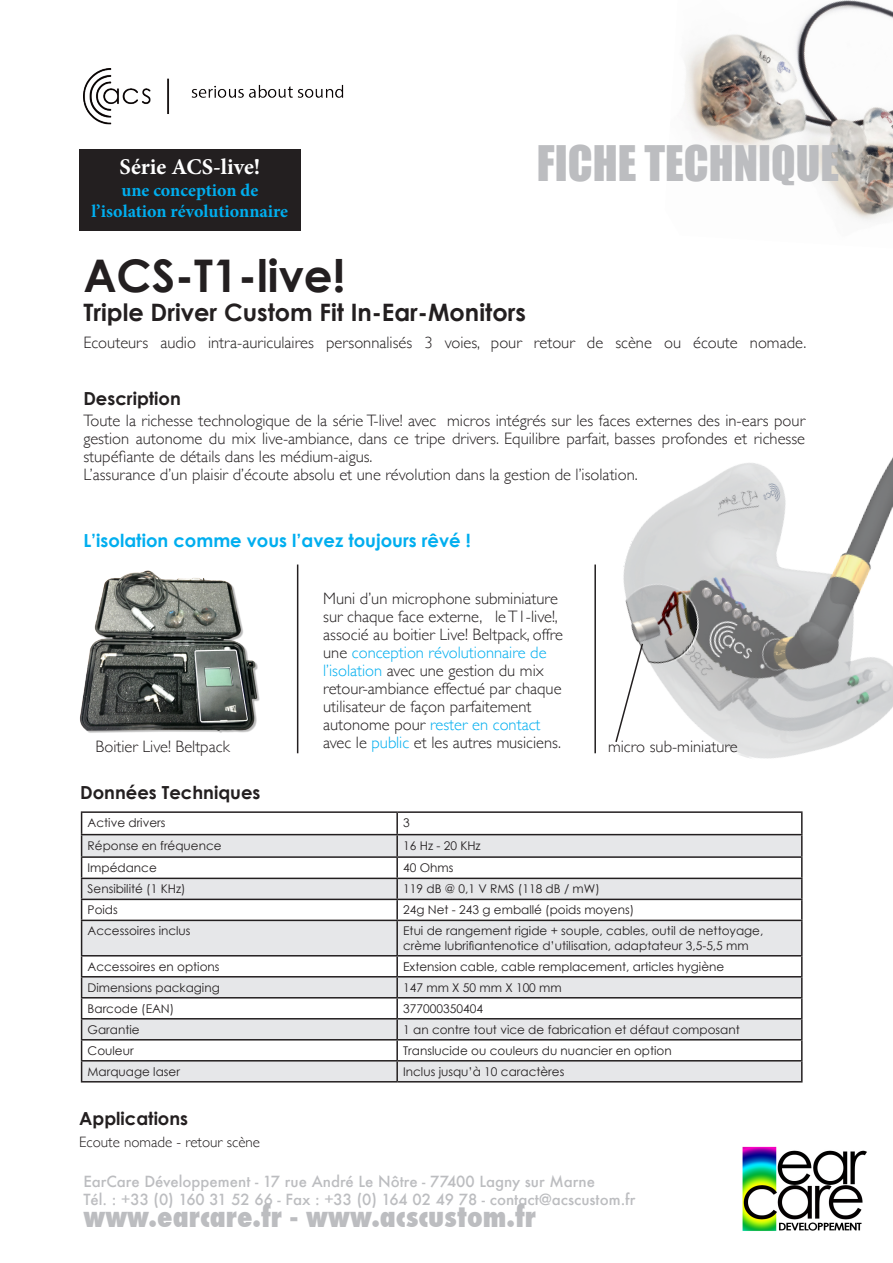
<style>
.page{position:relative;width:893px;height:1263px;background:#fff}
.page>*{position:absolute;margin:0;border:0;box-sizing:border-box;transform-origin:0 0}
.t1{font:45px "Impact";color:#bcbdc0}
.t2{font:700 45px "Century Gothic";color:#231f20}
.t3{font:800 condensed 28.5px "Futura";color:#bcbdc0}
.t4{font:700 24px "Century Gothic";color:#231f20}
.t5{font:700 22.5px "Minion Pro";color:#fff}
.t6{font:700 18px/21.6px "Minion Pro";color:#00aeef;text-align:center}
.t7{font:700 18px "Century Gothic";color:#231f20}
.t8{font:700 18px "Century Gothic";color:#00aeef}
.t9{font:300 16.5px/18px "Gill Sans";color:#231f20;text-align:justify}
.t10{font:500 15px "Futura";color:#bcbdc0}
.t11{font:300 15px "Gill Sans";color:#231f20}
.t12{font:12px/14.4px "Century Gothic";color:#231f20}
.s1{color:#00aeef}
</style>
<div class="page">
<img style="left:684px;top:0;width:209px;height:221px">
<svg style="left:82px;top:835px;width:719px;height:246px;fill:#e6e7e9"></svg>
<hr style="left:396px;top:835px;width:2px;height:21px;background:#231f20">
<hr style="left:801px;top:835px;width:2px;height:21px;background:#231f20">
<hr style="left:81px;top:856px;width:316px;height:2px;background:#231f20">
<hr style="left:397px;top:856px;width:406px;height:2px;background:#231f20">
<hr style="left:396px;top:858px;width:2px;height:20px;background:#231f20">
<hr style="left:801px;top:858px;width:2px;height:20px;background:#231f20">
<hr style="left:81px;top:878px;width:316px;height:1px;background:#231f20">
<hr style="left:397px;top:878px;width:406px;height:1px;background:#231f20">
<hr style="left:396px;top:879px;width:2px;height:20px;background:#231f20">
<hr style="left:801px;top:879px;width:2px;height:20px;background:#231f20">
<hr style="left:81px;top:899px;width:316px;height:1px;background:#231f20">
<hr style="left:397px;top:899px;width:406px;height:1px;background:#231f20">
<hr style="left:396px;top:900px;width:2px;height:20px;background:#231f20">
<hr style="left:801px;top:900px;width:2px;height:20px;background:#231f20">
<hr style="left:81px;top:920px;width:316px;height:1px;background:#231f20">
<hr style="left:81px;top:921px;width:1px;height:34px;background:#231f20">
<hr style="left:397px;top:920px;width:406px;height:1px;background:#231f20">
<hr style="left:396px;top:921px;width:2px;height:34px;background:#231f20">
<hr style="left:801px;top:921px;width:2px;height:34px;background:#231f20">
<hr style="left:81px;top:955px;width:316px;height:1px;background:#231f20">
<hr style="left:397px;top:955px;width:406px;height:1px;background:#231f20">
<hr style="left:396px;top:956px;width:2px;height:20px;background:#231f20">
<hr style="left:801px;top:956px;width:2px;height:20px;background:#231f20">
<hr style="left:81px;top:976px;width:316px;height:1px;background:#231f20">
<hr style="left:397px;top:976px;width:406px;height:1px;background:#231f20">
<hr style="left:396px;top:977px;width:2px;height:20px;background:#231f20">
<hr style="left:801px;top:977px;width:2px;height:20px;background:#231f20">
<hr style="left:81px;top:997px;width:316px;height:1px;background:#231f20">
<hr style="left:397px;top:997px;width:406px;height:1px;background:#231f20">
<hr style="left:396px;top:998px;width:2px;height:20px;background:#231f20">
<hr style="left:801px;top:998px;width:2px;height:20px;background:#231f20">
<hr style="left:81px;top:1018px;width:316px;height:1px;background:#231f20">
<hr style="left:81px;top:1039px;width:316px;height:1px;background:#231f20">
<hr style="left:81px;top:1060px;width:316px;height:1px;background:#231f20">
<svg style="left:81px;top:956px;width:1px;height:125px"></svg>
<hr style="left:81px;top:1081px;width:316px;height:1px;background:#231f20">
<hr style="left:397px;top:1018px;width:406px;height:1px;background:#231f20">
<hr style="left:396px;top:1019px;width:2px;height:20px;background:#231f20">
<hr style="left:801px;top:1019px;width:2px;height:20px;background:#231f20">
<hr style="left:397px;top:1039px;width:406px;height:1px;background:#231f20">
<hr style="left:396px;top:1040px;width:2px;height:20px;background:#231f20">
<hr style="left:801px;top:1040px;width:2px;height:20px;background:#231f20">
<hr style="left:397px;top:1060px;width:406px;height:1px;background:#231f20">
<hr style="left:396px;top:1061px;width:2px;height:20px;background:#231f20">
<hr style="left:801px;top:1061px;width:2px;height:20px;background:#231f20">
<hr style="left:397px;top:1081px;width:406px;height:1px;background:#231f20">
<hr style="left:81px;top:811px;width:316px;height:2px;background:#231f20">
<svg style="left:81px;top:813px;width:1px;height:107px"></svg>
<hr style="left:81px;top:834px;width:316px;height:1px;background:#231f20">
<hr style="left:397px;top:811px;width:406px;height:2px;background:#231f20">
<hr style="left:396px;top:813px;width:2px;height:21px;background:#231f20">
<hr style="left:801px;top:813px;width:2px;height:21px;background:#231f20">
<hr style="left:397px;top:834px;width:406px;height:1px;background:#231f20">
<img style="left:83px;top:68px;width:261px;height:57px">
<img style="left:742px;top:1146px;width:125px;height:85px">
<div style="left:79px;top:149px;width:222px;height:81px;background:#231f20"></div>
<img style="left:80px;top:570px;width:180px;height:163px">
<img style="left:594px;top:457px;width:299px;height:302px">
<hr style="left:297px;top:564px;width:1px;height:189px;background:#231f20">
<hr style="left:594px;top:564px;width:2px;height:189px;background:#231f20">
<svg style="left:614px;top:642px;width:30px;height:102px"></svg>
<p class="t5" style="left:119px;top:151px;width:142px">Série ACS-live!</p>
<p class="t6" style="left:92px;top:179px;width:198px">une conception de l’isolation révolutionnaire</p>
<p class="t1" style="left:537px;top:128px;width:304px">FICHE TECHNIQUE</p>
<p class="t2" style="left:83px;top:242px;width:263px">ACS-T1-live!</p>
<p class="t4" style="left:83px;top:294px;width:444px">Triple Driver Custom Fit In-Ear-Monitors</p>
<p class="t9" style="left:83px;top:333px;width:725px">Ecouteurs audio intra-auriculaires personnalisés 3 voies, pour retour de scène ou écoute nomade.</p>
<p class="t7" style="left:83px;top:384px;width:99px">Description</p>
<p class="t9" style="left:83px;top:411px;width:723px">Toute la richesse technologique de la série T-live! avec micros intégrés sur les faces externes des in-ears pour gestion autonome du mix live-ambiance, dans ce tripe drivers. Equilibre parfait, basses profondes et richesse stupéfiante de détails dans les médium-aigus.</p>
<p class="t9" style="left:83px;top:465px;width:556px">L’assurance d’un plaisir d’écoute absolu et une révolution dans la gestion de l’isolation.</p>
<p class="t8" style="left:83px;top:526px;width:389px">L’isolation comme vous l’avez toujours rêvé !</p>
<p class="t9" style="left:323px;top:589px;width:241px;text-align:left">Muni d’un microphone subminiature sur chaque face externe, le T1-live!, associé au boitier Live! Beltpack, offre une <span class="s1">conception révolutionnaire de l’isolation</span> avec une gestion du mix retour-ambiance effectué par chaque utilisateur de façon parfaitement autonome pour <span class="s1">rester en contact </span>avec le <span class="s1">public</span> et les autres musiciens.</p>
<p class="t9" style="left:96px;top:737px;width:136px">Boitier Live! Beltpack</p>
<p class="t9" style="left:608px;top:737px;width:131px">micro sub-miniature</p>
<p class="t7" style="left:80px;top:779px;width:182px">Données Techniques</p>
<p class="t12" style="left:88px;top:815px;width:79px">Active drivers</p>
<p class="t12" style="left:403px;top:815px;width:8px">3</p>
<p class="t12" style="left:88px;top:838px;width:136px">Réponse en fréquence</p>
<p class="t12" style="left:403px;top:838px;width:79px">16 Hz - 20 KHz</p>
<p class="t12" style="left:88px;top:860px;width:71px">Impédance</p>
<p class="t12" style="left:403px;top:860px;width:52px">40 Ohms</p>
<p class="t12" style="left:88px;top:882px;width:99px">Sensibilité (1 KHz)</p>
<p class="t12" style="left:403px;top:882px;width:198px">119 dB @ 0,1 V RMS (118 dB / mW)</p>
<p class="t12" style="left:88px;top:903px;width:32px">Poids</p>
<p class="t12" style="left:403px;top:903px;width:232px">24g Net - 243 g emballé (poids moyens)</p>
<p class="t12" style="left:88px;top:924px;width:105px">Accessoires inclus</p>
<p class="t12" style="left:403px;top:924px;width:362px">Etui de rangement rigide + souple, cables, outil de nettoyage, crème lubrifiantenotice d’utilisation, adaptateur 3,5-5,5 mm</p>
<p class="t12" style="left:88px;top:959px;width:133px">Accessoires en options</p>
<p class="t12" style="left:403px;top:959px;width:323px">Extension cable, cable remplacement, articles hygiène</p>
<p class="t12" style="left:88px;top:980px;width:134px">Dimensions packaging</p>
<p class="t12" style="left:403px;top:980px;width:160px">147 mm X 50 mm X 100 mm</p>
<p class="t12" style="left:88px;top:1001px;width:88px">Barcode (EAN)</p>
<p class="t12" style="left:403px;top:1001px;width:81px">377000350404</p>
<p class="t12" style="left:88px;top:1022px;width:54px">Garantie</p>
<p class="t12" style="left:403px;top:1022px;width:338px">1 an contre tout vice de fabrication et défaut composant</p>
<p class="t12" style="left:88px;top:1043px;width:48px">Couleur</p>
<p class="t12" style="left:403px;top:1043px;width:270px">Translucide ou couleurs du nuancier en option</p>
<p class="t12" style="left:88px;top:1064px;width:94px">Marquage laser</p>
<p class="t12" style="left:403px;top:1064px;width:163px">Inclus jusqu’à 10 caractères</p>
<p class="t7" style="left:79px;top:1104px;width:111px">Applications</p>
<p class="t11" style="left:79px;top:1130px;width:182px">Ecoute nomade - retour scène</p>
<p class="t10" style="left:83px;top:1171px;width:513px">EarCare Développement - 17 rue André Le Nôtre - 77400 Lagny sur Marne</p>
<p class="t10" style="left:83px;top:1189px;width:553px">Tél. : +33 (0) 160 31 52 66 - Fax : +33 (0) 164 02 49 78 - contact@acscustom.fr</p>
<p class="t3" style="left:83px;top:1197px;width:454px">www.earcare.fr - www.acscustom.fr</p>
</div>
